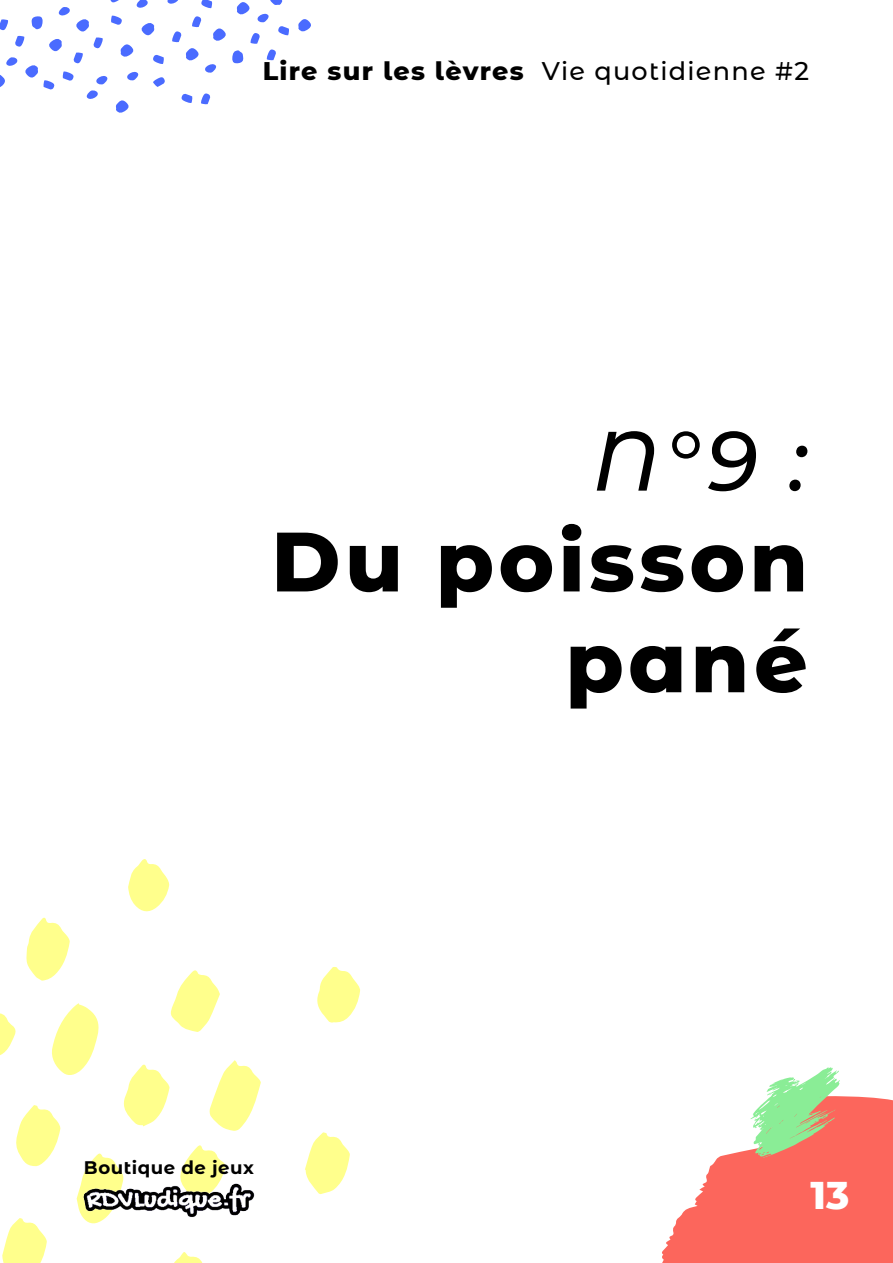
<style>
.page{position:relative;width:893px;height:1263px;background:#fff}
.page>*{position:absolute;margin:0;border:0;box-sizing:border-box;transform-origin:0 0}
.t1{font:800 84px/100.8px "Montserrat Alternates";letter-spacing:.05em;color:#000;text-align:right}
.t2{font:italic 500 84px "Montserrat Alternates";color:#000}
.t3{font:800 38.55px "Montserrat Alternates";color:#fff}
.t4{font:800 25.5px "Montserrat Alternates";letter-spacing:.05em;color:#000}
.t5{font:700 18.15px "Montserrat Alternates";letter-spacing:.03em;color:#000}
.s1{font-weight:500}
</style>
<div class="page">
<svg style="left:662px;top:1067px;width:231px;height:196px"></svg>
<svg style="left:209px;top:1060px;width:52px;height:71px"></svg>
<svg style="left:52px;top:1003px;width:47px;height:72px"></svg>
<svg style="left:83px;top:1153px;width:40px;height:71px"></svg>
<svg style="left:170px;top:970px;width:50px;height:62px"></svg>
<svg style="left:2px;top:1218px;width:45px;height:45px"></svg>
<svg style="left:26px;top:917px;width:44px;height:64px"></svg>
<svg style="left:305px;top:1132px;width:45px;height:62px"></svg>
<svg style="left:123px;top:1064px;width:47px;height:62px"></svg>
<svg style="left:16px;top:1105px;width:45px;height:61px"></svg>
<svg style="left:317px;top:967px;width:43px;height:56px"></svg>
<svg style="left:174px;top:1252px;width:29px;height:11px"></svg>
<svg style="left:180px;top:1145px;width:46px;height:30px"></svg>
<svg style="left:128px;top:859px;width:41px;height:53px"></svg>
<svg style="left:0;top:1013px;width:16px;height:42px"></svg>
<svg style="left:298px;top:19px;width:13px;height:13px"></svg>
<svg style="left:0;top:0;width:289px;height:113px"></svg>
<img style="left:28px;top:1175px;width:283px;height:46px">
<p class="t4" style="left:263px;top:52px;width:548px">Lire sur les lèvres <span class="s1">Vie quotidienne #2</span></p>
<h1 class="t2" style="left:592px;top:402px;width:217px">N°9 :</h1>
<h1 class="t1" style="left:271px;top:507px;width:538px">Du poisson pané</h1>
<p class="t5" style="left:84px;top:1154px;width:171px">Boutique de jeux</p>
<h2 class="t3" style="left:810px;top:1167px;width:40px">13</h2>
</div>
